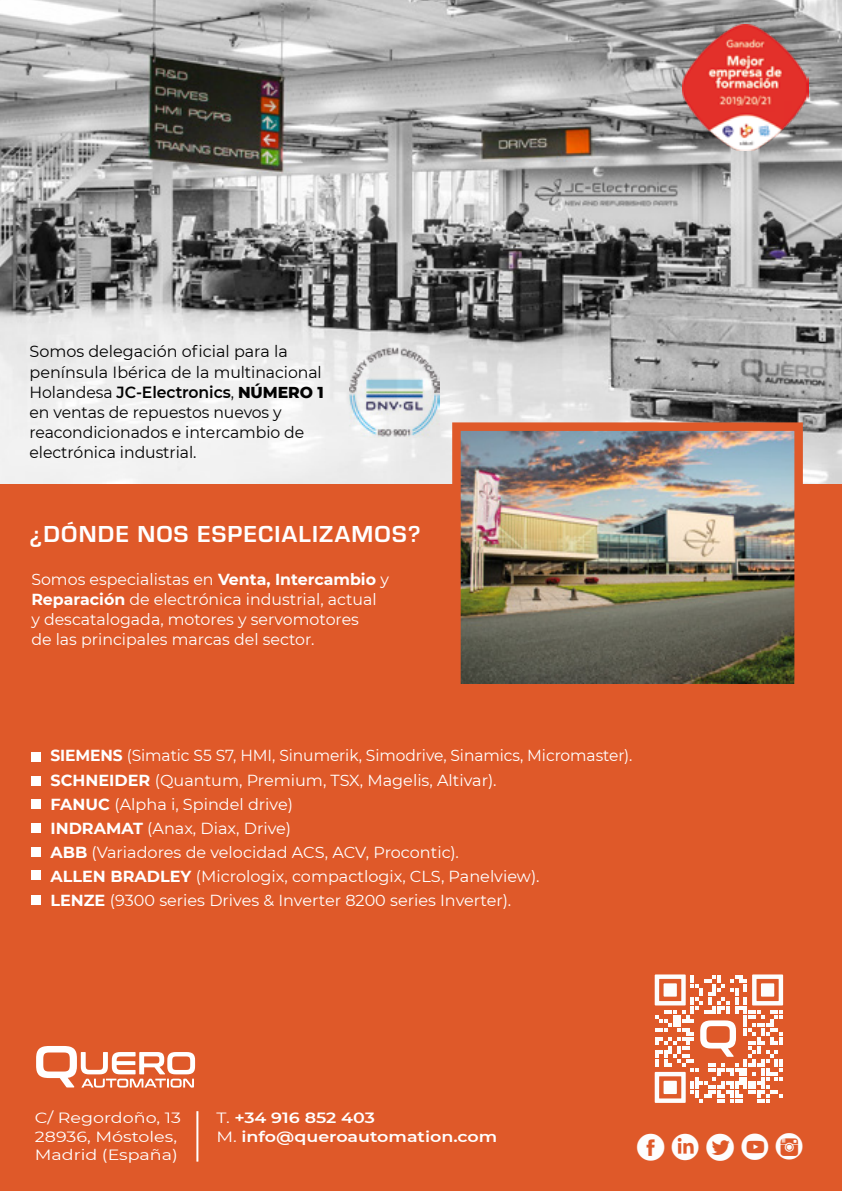
<style>
.page{position:relative;width:842px;height:1191px;background:#df5929}
.page>*{position:absolute;margin:0;border:0;box-sizing:border-box;transform-origin:0 0}
.t1{font:48.8px "Social Circles";color:#fdfdfd}
.t2{font:700 24px "Eurostile";letter-spacing:.05em;color:#fff}
.t3{font:16.2px/20.2px "Montserrat";letter-spacing:-.005em;color:#020202}
.t4{font:16px/24px "Montserrat";color:#fff}
.t5{font:14.8px/18.6px "Montserrat";color:#fff;scale:1.18 1}
.t6{font:600 14.8px/18.6px "Montserrat";color:#fff;scale:1.18 1}
.s1{font-weight:600}
.s2{font-weight:800}
.s3{font-weight:700}
.s4{font-weight:400}
</style>
<div class="page">
<div style="left:31px;top:752px;width:10px;height:9px;background:#fff"></div>
<div style="left:31px;top:776px;width:10px;height:9px;background:#fff"></div>
<div style="left:31px;top:799px;width:10px;height:10px;background:#fff"></div>
<div style="left:32px;top:823px;width:9px;height:9px;background:#fff"></div>
<div style="left:32px;top:847px;width:9px;height:9px;background:#fff"></div>
<div style="left:32px;top:870px;width:9px;height:10px;background:#fff"></div>
<div style="left:32px;top:895px;width:9px;height:10px;background:#fff"></div>
<img style="left:0;top:0;width:842px;height:483px">
<img style="left:461px;top:431px;width:333px;height:252px">
<div style="left:452px;top:422px;width:351px;height:289px;border:8px solid #df5929"></div>
<img style="left:683px;top:25px;width:125px;height:125px">
<hr style="left:196px;top:1111px;width:2px;height:50px;background:#fff">
<svg style="left:36px;top:1046px;width:159px;height:41px"></svg>
<svg style="left:655px;top:974px;width:128px;height:128px"></svg>
<img style="left:350px;top:345px;width:89px;height:92px">
<p class="t3" style="left:30px;top:341px;width:296px">Somos delegación oficial para la península Ibérica de la multinacional Holandesa <span class="s1">JC-Electronics</span>, <span class="s2">NÚMERO 1 </span>en ventas de repuestos nuevos y reacondicionados e intercambio de electrónica industrial.</p>
<h2 class="t2" style="left:30px;top:521px;width:393px">¿DÓNDE NOS ESPECIALIZAMOS?</h2>
<p class="t4" style="left:31px;top:569px;width:359px;line-height:20px">Somos especialistas en <span class="s3">Venta, Intercambio</span> y <span class="s3">Reparación</span> de electrónica industrial, actual y descatalogada, motores y servomotores<br>de las principales marcas del sector.</p>
<p class="t4" style="left:50px;top:743px;width:584px"><span class="s3">SIEMENS</span> (Simatic S5 S7, HMI, Sinumerik, Simodrive, Sinamics, Micromaster).<br><span class="s3">SCHNEIDER</span> (Quantum, Premium, TSX, Magelis, Altivar).<br><span class="s3">FANUC</span> (Alpha i, Spindel drive)<br><span class="s3">INDRAMAT</span> (Anax, Diax, Drive)<br><span class="s3">ABB</span> (Variadores de velocidad ACS, ACV, Procontic).<br><span class="s3">ALLEN BRADLEY</span> (Micrologix, compactlogix, CLS, Panelview).<br><span class="s3">LENZE</span> (9300 series Drives &amp; Inverter 8200 series Inverter).</p>
<p class="t5" style="left:35px;top:1108px;width:125px">C/ Regordoño, 13<br>28936, Móstoles,<br>Madrid (España)</p>
<p class="t6" style="left:217px;top:1108px;width:239px"><span class="s4">T.</span> +34 916 852 403<br><span class="s4">M.</span> info@queroautomation.com</p>
<h1 class="t1" style="left:634px;top:1119px;width:174px">fltyi</h1>
</div>
